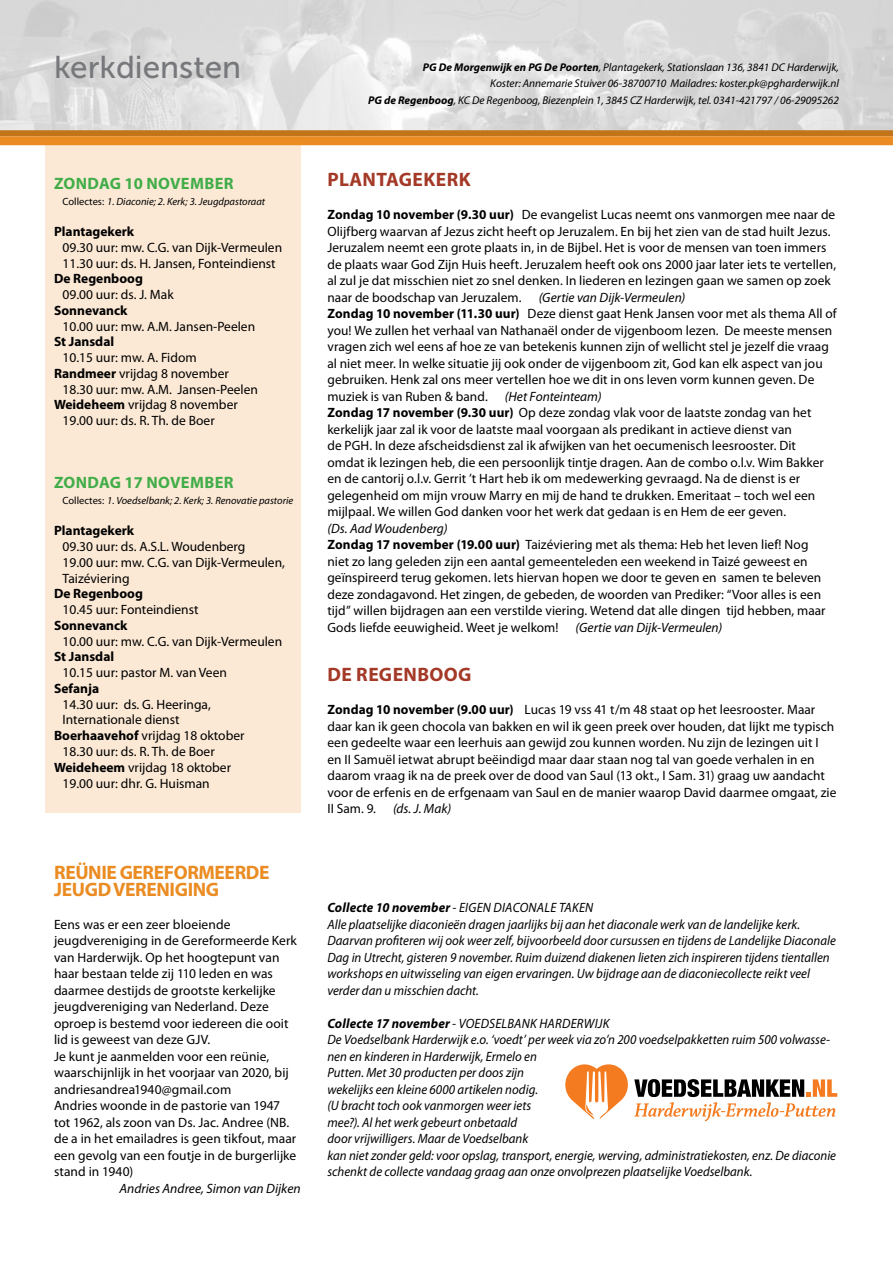
<style>
.page{position:relative;width:893px;height:1263px;background:#fff}
.page>*{position:absolute;margin:0;border:0;box-sizing:border-box;transform-origin:0 0}
.t1{font:31.5px "Museo Sans 500";color:#77787b}
.t2{font:700 19.5px/16.5px "Myriad Pro";letter-spacing:-.02em;color:#eb8c23}
.t3{font:700 19.5px "Myriad Pro";letter-spacing:.02em;color:#a43927}
.t4{font:700 16.5px "Myriad Pro";color:#41ad49}
.t5{font:13.5px/16.5px "Myriad Pro";letter-spacing:.005em;color:#000}
.t6{font:italic 13.5px/16.5px "Myriad Pro";letter-spacing:.005em;color:#000;scale:.95 1}
.t7{font:700 13.5px "Myriad Pro";color:#000}
.t8{font:italic 13.5px "Myriad Pro";letter-spacing:.005em;color:#000}
.t9{font:italic 700 13.5px "Myriad Pro";letter-spacing:.01em;color:#000}
.t10{font:italic 11.25px/16.5px "Myriad Pro";color:#000;text-align:right}
.t11{font:italic 10.5px "Myriad Pro";color:#000}
.s1{font-weight:700}
.s2{font-style:normal}
.s3{font-style:italic}
.s4{font-weight:400}
</style>
<div class="page">
<div style="left:45px;top:132px;width:256px;height:681px;background:#fce9d5"></div>
<img style="left:0;top:0;width:893px;height:130px">
<div style="left:0;top:130px;width:893px;height:6px;background:#c2741b"></div>
<div style="left:0;top:136px;width:893px;height:9px;background:#eb8c23"></div>
<svg style="left:565px;top:1064px;width:63px;height:56px"></svg>
<svg style="left:634px;top:1079px;width:203px;height:42px"></svg>
<h1 class="t1" style="left:54px;top:50px;width:189px">kerkdiensten</h1>
<p class="t10" style="left:368px;top:58px;width:472px"><span class="s1">PG De Morgenwijk en PG De Poorten</span>, Plantagekerk, Stationslaan 136, 3841 DC Harderwijk,<br>Koster: Annemarie Stuiver 06-38700710 Mailadres: koster.pk@pgharderwijk.nl<br><span class="s1">PG de Regenboog</span>, KC De Regenboog, Biezenplein 1, 3845 CZ Harderwijk, tel. 0341-421797 / 06-29095262</p>
<p class="t4" style="left:54px;top:173px;width:22px">ZOND</p>
<p class="t4" style="left:99px;top:173px;width:60px">AG 10 NOVEM</p>
<p class="t4" style="left:204px;top:173px;width:31px">BER</p>
<p class="t11" style="left:63px;top:195px;width:204px"><span class="s2">Collectes:</span> 1. Diaconie; 2. Kerk; 3. Jeugdpastoraat</p>
<p class="t7" style="left:54px;top:223px;width:82px">Plantagekerk</p>
<p class="t5" style="left:63px;top:239px;width:221px;line-height:15.8px">09.30 uur: mw. C.G. van Dijk-Vermeulen<br>11.30 uur: ds. H. Jansen, Fonteindienst</p>
<p class="t7" style="left:54px;top:270px;width:90px">De Regenboog</p>
<p class="t5" style="left:63px;top:286px;width:113px">09.00 uur: ds. J. Mak</p>
<p class="t7" style="left:54px;top:302px;width:75px">Sonnevanck</p>
<p class="t5" style="left:63px;top:318px;width:194px">10.00 uur: mw. A.M. Jansen-Peelen</p>
<p class="t7" style="left:54px;top:333px;width:62px">St Jansdal</p>
<p class="t5" style="left:63px;top:349px;width:136px">10.15 uur: mw. A. Fidom</p>
<p class="t5" style="left:54px;top:365px;width:176px"><span class="s1">Randmeer</span> vrijdag 8 november</p>
<p class="t5" style="left:63px;top:381px;width:197px">18.30 uur: mw. A.M. Jansen-Peelen</p>
<p class="t5" style="left:54px;top:396px;width:185px"><span class="s1">Weideheem</span> vrijdag 8 november</p>
<p class="t5" style="left:63px;top:412px;width:154px">19.00 uur: ds. R. Th. de Boer</p>
<p class="t4" style="left:54px;top:472px;width:22px">ZOND</p>
<p class="t4" style="left:99px;top:472px;width:60px">AG 17 NOVEM</p>
<p class="t4" style="left:204px;top:472px;width:31px">BER</p>
<p class="t11" style="left:63px;top:494px;width:232px"><span class="s2">Collectes:</span> 1. Voedselbank; 2. Kerk; 3. Renovatie pastorie</p>
<p class="t7" style="left:54px;top:522px;width:82px">Plantagekerk</p>
<p class="t5" style="left:63px;top:538px;width:224px;line-height:15.8px">09.30 uur: ds. A.S.L. Woudenberg<br>19.00 uur: mw. C.G. van Dijk-Vermeulen,<br>Taizéviering</p>
<p class="t7" style="left:54px;top:585px;width:90px">De Regenboog</p>
<p class="t5" style="left:63px;top:601px;width:138px">10.45 uur: Fonteindienst</p>
<p class="t7" style="left:54px;top:617px;width:75px">Sonnevanck</p>
<p class="t5" style="left:63px;top:633px;width:221px">10.00 uur: mw. C.G. van Dijk-Vermeulen</p>
<p class="t7" style="left:54px;top:648px;width:62px">St Jansdal</p>
<p class="t5" style="left:63px;top:664px;width:166px">10.15 uur: pastor M. van Veen</p>
<p class="t7" style="left:54px;top:680px;width:47px">Sefanja</p>
<p class="t5" style="left:63px;top:696px;width:150px">14.30 uur: ds. G. Heeringa,</p>
<p class="t5" style="left:63px;top:711px;width:119px">Internationale dienst</p>
<p class="t5" style="left:54px;top:727px;width:192px"><span class="s1">Boerhaavehof</span> vrijdag 18 oktober</p>
<p class="t5" style="left:63px;top:743px;width:154px">18.30 uur: ds. R. Th. de Boer</p>
<p class="t5" style="left:54px;top:759px;width:179px"><span class="s1">Weideheem</span> vrijdag 18 oktober</p>
<p class="t5" style="left:63px;top:774px;width:149px">19.00 uur: dhr. G. Huisman</p>
<h2 class="t2" style="left:54px;top:864px;width:217px">Reünie Gereformeerde<br>Jeugd Vereniging</h2>
<p class="t5" style="left:54px;top:916px;width:244px">Eens was er een zeer bloeiende jeugdvereniging in de Gereformeerde Kerk van Harderwijk. Op het hoogtepunt van haar bestaan telde zij 110 leden en was daarmee destijds de grootste kerkelijke jeugdvereniging van Nederland. Deze oproep is bestemd voor iedereen die ooit lid is geweest van deze GJV.<br>Je kunt je aanmelden voor een reünie, waarschijnlijk in het voorjaar van 2020, bij andriesandrea1940@gmail.com<br>Andries woonde in de pastorie van 1947 tot 1962, als zoon van Ds. Jac. Andree (NB. de a in het emailadres is geen tikfout, maar een gevolg van een foutje in de burgerlijke stand in 1940)</p>
<p class="t8" style="left:120px;top:1180px;width:183px">Andries Andree, Simon van Dijken</p>
<h2 class="t3" style="left:328px;top:167px;width:84px">PLANTAGEKE</h2>
<h2 class="t3" style="left:447px;top:167px;width:24px">RK</h2>
<p class="t5" style="left:327px;top:206px;width:510px"><span class="s1">Zondag 10 november (9.30 uur)</span> De evangelist Lucas neemt ons vanmorgen mee naar de Olijfberg waarvan af Jezus zicht heeft op Jeruzalem. En bij het zien van de stad huilt Jezus.<br>Jeruzalem neemt een grote plaats in, in de Bijbel. Het is voor de mensen van toen immers de plaats waar God Zijn Huis heeft. Jeruzalem heeft ook ons 2000 jaar later iets te vertellen, al zul je dat misschien niet zo snel denken. In liederen en lezingen gaan we samen op zoek naar de boodschap van Jeruzalem.</p>
<p class="t5" style="left:327px;top:288px;width:511px;text-indent:211px"><span class="s3">(Gertie van Dijk-Vermeulen)<br></span><span class="s1">Zondag 10 november (11.30 uur)</span> Deze dienst gaat Henk Jansen voor met als thema All of you! We zullen het verhaal van Nathanaël onder de vijgenboom lezen. De meeste mensen vragen zich wel eens af hoe ze van betekenis kunnen zijn of wellicht stel je jezelf die vraag al niet meer. In welke situatie jij ook onder de vijgenboom zit, God kan elk aspect van jou gebruiken. Henk zal ons meer vertellen hoe we dit in ons leven vorm kunnen geven. De muziek is van Ruben &amp; band.</p>
<p class="t5" style="left:327px;top:387px;width:498px;text-indent:177px"><span class="s3">(Het Fonteinteam)<br></span><span class="s1">Zondag 17 november (9.30 uur)</span> Op deze zondag vlak voor de laatste zondag van het kerkelijk jaar zal ik voor de laatste maal voorgaan als predikant in actieve dienst van<br>de PGH. In deze afscheidsdienst zal ik afwijken van het oecumenisch leesrooster. Dit omdat ik lezingen heb, die een persoonlijk tintje dragen. Aan de combo o.l.v. Wim Bakker en de cantorij o.l.v. Gerrit ’t Hart heb ik om medewerking gevraagd. Na de dienst is er gelegenheid om mijn vrouw Marry en mij de hand te drukken. Emeritaat – toch wel een mijlpaal. We willen God danken voor het werk dat gedaan is en Hem de eer geven.</p>
<p class="t5" style="left:327px;top:520px;width:500px"><span class="s3">(Ds. Aad Woudenberg)<br></span><span class="s1">Zondag 17 november (19.00 uur)</span> Taizéviering met als thema: Heb het leven lief! Nog niet zo lang geleden zijn een aantal gemeenteleden een weekend in Taizé geweest en geïnspireerd terug gekomen. Iets hiervan hopen we door te geven en samen te beleven deze zondagavond. Het zingen, de gebeden, de woorden van Prediker: “Voor alles is een tijd” willen bijdragen aan een verstilde viering. Wetend dat alle dingen tijd hebben, maar Gods liefde eeuwigheid. Weet je welkom!</p>
<p class="t8" style="left:576px;top:619px;width:148px">(Gertie van Dijk-Vermeulen)</p>
<h2 class="t3" style="left:328px;top:662px;width:145px">De Regenboog</h2>
<p class="t5" style="left:327px;top:701px;width:511px"><span class="s1">Zondag 10 november (9.00 uur)</span> Lucas 19 vss 41 t/m 48 staat op het leesrooster. Maar daar kan ik geen chocola van bakken en wil ik geen preek over houden, dat lijkt me typisch een gedeelte waar een leerhuis aan gewijd zou kunnen worden. Nu zijn de lezingen uit I<br>en II Samuël ietwat abrupt beëindigd maar daar staan nog tal van goede verhalen in en daarom vraag ik na de preek over de dood van Saul (13 okt., I Sam. 31) graag uw aandacht voor de erfenis en de erfgenaam van Saul en de manier waarop David daarmee omgaat, zie II Sam. 9.</p>
<p class="t8" style="left:393px;top:800px;width:60px">(ds. J. Mak)</p>
<p class="t9" style="left:327px;top:899px;width:146px">Collecte 10 november <span class="s4">- Eigen</span></p>
<p class="t6" style="left:493px;top:899px;width:9px">diaconale</p>
<p class="t6" style="left:327px;top:899px;width:537px;text-indent:232px">taken<br>Alle plaatselijke diaconieën dragen jaarlijks bij aan het diaconale werk van de landelijke kerk.<br>Daarvan profiteren wij ook weer zelf, bijvoorbeeld door cursussen en tijdens de Landelijke Diaconale Dag in Utrecht, gisteren 9 november. Ruim duizend diakenen lieten zich inspireren tijdens tientallen workshops en uitwisseling van eigen ervaringen. Uw bijdrage aan de diaconiecollecte reikt veel verder dan u misschien dacht.</p>
<p class="t9" style="left:327px;top:1014px;width:147px">Collecte 17 november <span class="s4">- Voedselbank</span></p>
<p class="t6" style="left:327px;top:1015px;width:537px;text-indent:212px">Harderwijk<br>De Voedselbank Harderwijk e.o. ‘voedt’ per week via zo’n 200 voedselpakketten ruim 500 volwasse&shy;nen en kinderen in Harderwijk, Ermelo en<br>Putten. Met 30 producten per doos zijn<br>wekelijks een kleine 6000 artikelen nodig.<br>(U bracht toch ook vanmorgen weer iets<br>mee?). Al het werk gebeurt onbetaald<br>door vrijwilligers. Maar de Voedselbank<br>kan niet zonder geld: voor opslag, transport, energie, werving, administratiekosten, enz. De diaconie schenkt de collecte vandaag graag aan onze onvolprezen plaatselijke Voedselbank.</p>
</div>
